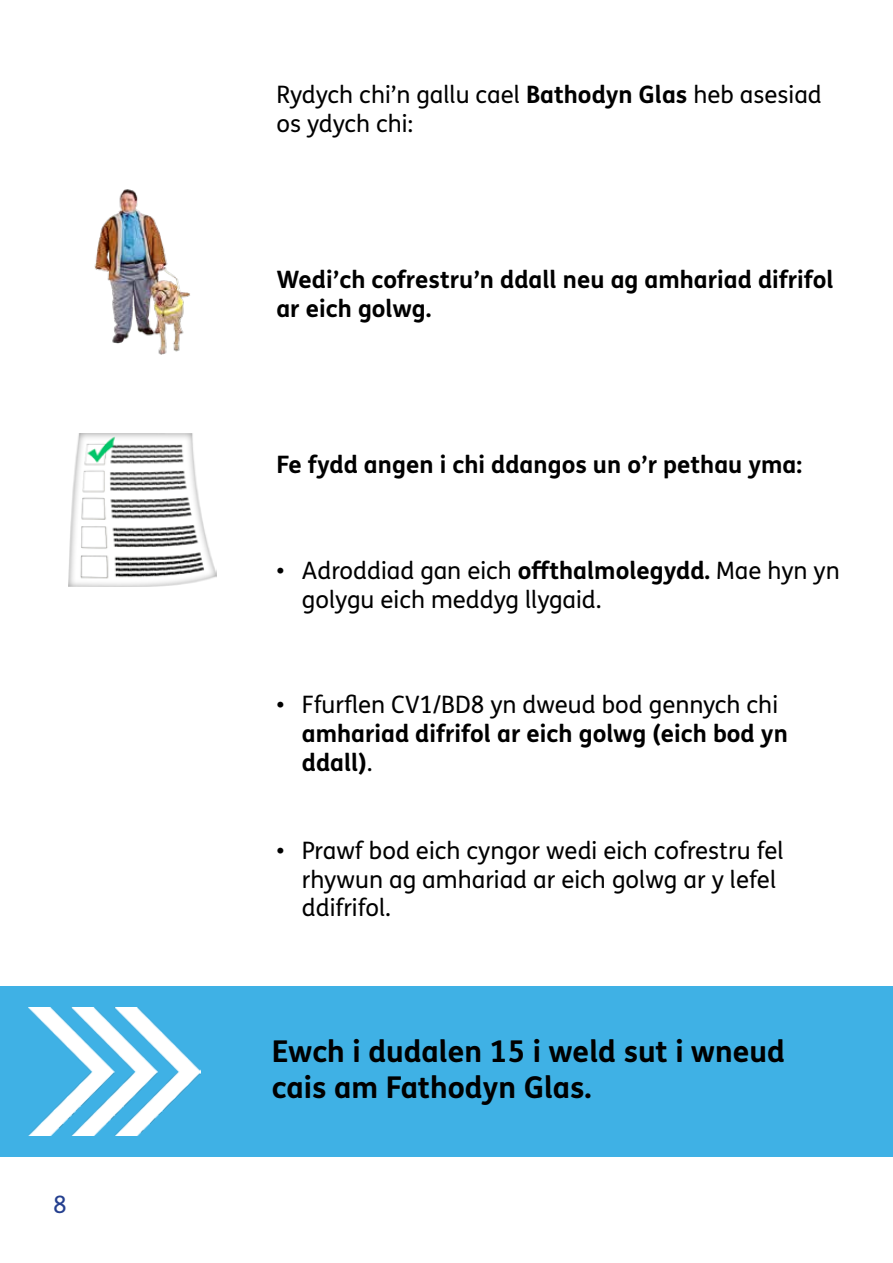
<style>
.page{position:relative;width:893px;height:1263px;background:#fff}
.page>*{position:absolute;margin:0;border:0;box-sizing:border-box;transform-origin:0 0}
.Bodytext{font:700 30px/36px "FS Me Pro";color:#000}
.Bodytext-2{font:24px/28.8px "FS Me Pro";color:#000}
.Bodytext-3{font:700 24px/28.8px "FS Me Pro";color:#000}
.t1{font:24px "FS Me Pro";color:#25408f}
.s1{font-weight:700}
.s2{font-weight:400}
</style>
<div class="page">
<div style="left:0;top:986px;width:893px;height:171px;background:#3fb1e5"></div>
<img style="left:28px;top:1008px;width:172px;height:127px">
<img style="left:94px;top:189px;width:96px;height:166px">
<img style="left:69px;top:434px;width:147px;height:153px">
<p class="t1" style="left:53px;top:1188px;width:15px">8</p>
<p class="Bodytext-2" style="left:276px;top:80px;width:547px">Rydych chi’n gallu cael <span class="s1">Bathodyn Glas</span> heb asesiad os ydych chi:</p>
<p class="Bodytext-3" style="left:276px;top:264px;width:559px">Wedi’ch cofrestru’n ddall neu ag amhariad difrifol ar eich golwg.</p>
<p class="Bodytext-3" style="left:276px;top:449px;width:527px">Fe fydd angen i chi ddangos un o’r pethau yma:</p>
<p class="Bodytext-2" style="left:302px;top:555px;width:539px;text-indent:-26px">• Adroddiad gan eich <span class="s1">offthalmolegydd.</span> Mae hyn yn golygu eich meddyg llygaid.</p>
<p class="Bodytext-3" style="left:302px;top:689px;width:487px;text-indent:-26px"><span class="s2">• Ffurflen CV1/BD8 yn dweud bod gennych chi </span>amhariad difrifol ar eich golwg (eich bod yn ddall)<span class="s2">.</span></p>
<p class="Bodytext-2" style="left:302px;top:835px;width:483px;text-indent:-26px">• Prawf bod eich cyngor wedi eich cofrestru fel rhywun ag amhariad ar eich golwg ar y lefel ddifrifol.</p>
<p class="Bodytext" style="left:272px;top:1031px;width:515px">Ewch i dudalen 15 i weld sut i wneud cais am Fathodyn Glas.</p>
</div>
